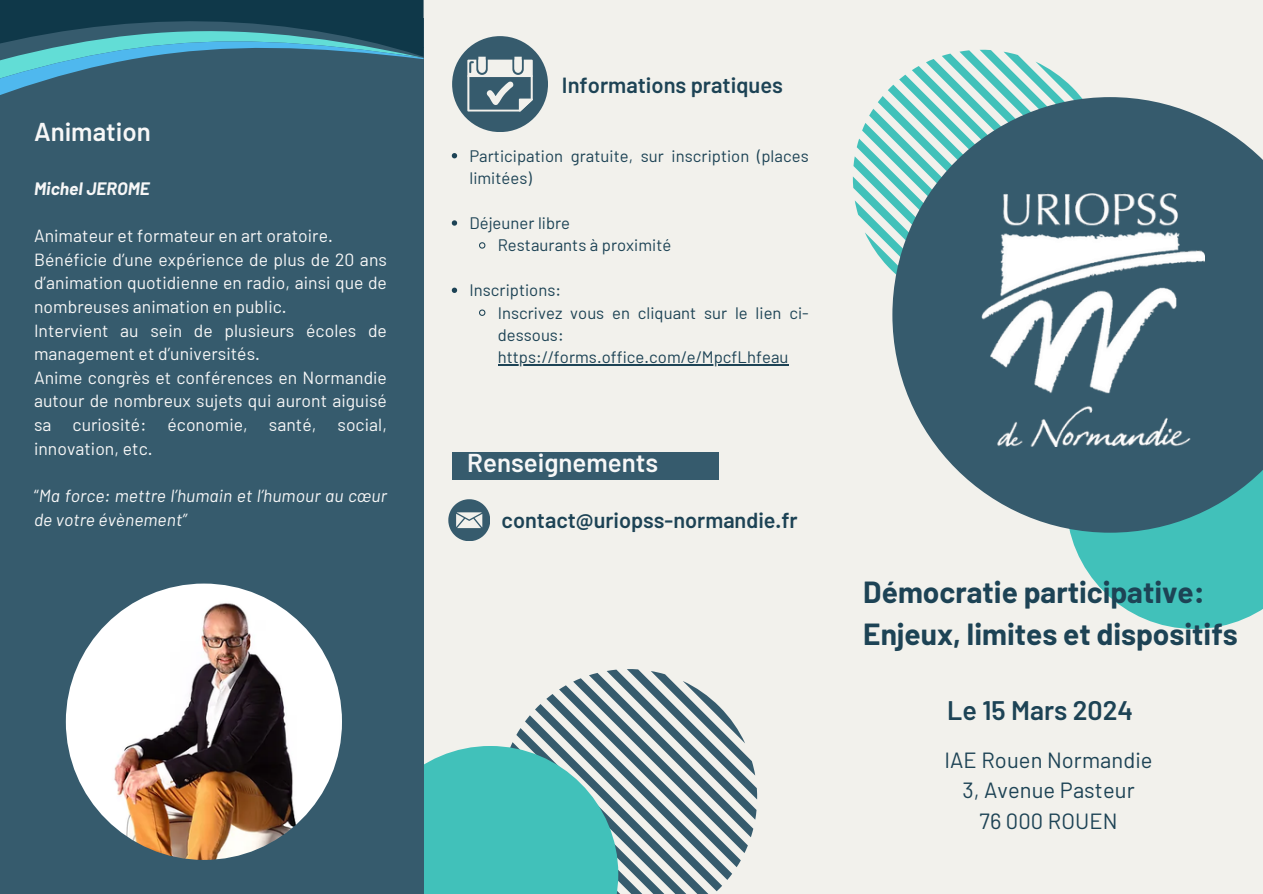
<style>
.page{position:relative;width:1263px;height:894px;background:#fff}
.page>*{position:absolute;margin:0;border:0;box-sizing:border-box;transform-origin:0 0}
.t1{font:700 29.85px/41.7px "Barlow";color:#1d4355}
.t2{font:600 26.85px "Barlow";color:#1d4355}
.t3{font:600 25.8px "Barlow";color:#f7f7f7}
.t4{font:21.9px/30.3px "Barlow";letter-spacing:.005em;color:#1d4355;text-align:center}
.t5{font:600 21.9px "Barlow";color:#1d4355}
.t6{font:600 21.6px "Barlow";color:#1d4355}
.t7{font:17.55px/23.7px "Barlow";letter-spacing:.005em;color:#f7f7f7;text-align:justify}
.t8{font:italic 17.55px/23.7px "Barlow";letter-spacing:.005em;color:#f7f7f7}
.t9{font:italic 700 17.55px "Barlow";letter-spacing:.005em;color:#f7f7f7}
.t10{font:16.65px/22.4px "Barlow";letter-spacing:.005em;color:#1d4355}
.s1{font-style:normal}
</style>
<div class="page">
<div style="left:0;top:0;width:1263px;height:893px;background:#f2f1ec"></div>
<svg style="left:511px;top:669px;width:246px;height:224px"></svg>
<div style="left:362px;top:745px;width:256px;height:148px;background:#41c1ba"></div>
<div style="left:0;top:18px;width:424px;height:875px;background:#365b6d"></div>
<svg style="left:1070px;top:532px;width:193px;height:96px;fill:#41c1ba"></svg>
<svg style="left:853px;top:50px;width:228px;height:221px"></svg>
<svg style="left:892px;top:97px;width:371px;height:435px;fill:#365b6d"></svg>
<svg style="left:0;top:0;width:424px;height:94px"></svg>
<svg style="left:448px;top:499px;width:42px;height:41px"></svg>
<div style="left:453px;top:452px;width:266px;height:27px;background:#365b6d"></div>
<img style="left:981px;top:193px;width:223px;height:253px">
<div style="left:452px;top:36px;width:96px;height:96px;background:#365b6d;border-radius:50%"></div>
<svg style="left:467px;top:57px;width:66px;height:54px"></svg>
<svg style="left:452px;top:153px;width:5px;height:5px"></svg>
<svg style="left:452px;top:220px;width:5px;height:5px"></svg>
<svg style="left:479px;top:242px;width:7px;height:7px"></svg>
<svg style="left:452px;top:287px;width:5px;height:6px"></svg>
<svg style="left:479px;top:309px;width:7px;height:7px"></svg>
<hr style="left:498px;top:364px;width:291px;height:1px;background:#1d4355">
<img style="left:66px;top:583px;width:276px;height:276px;border-radius:50%">
<p class="t3" style="left:34px;top:115px;width:118px">Animation</p>
<h2 class="t9" style="left:34px;top:177px;width:117px">Michel JEROME</h2>
<h5 class="t7" style="left:34px;top:223px;width:300px">Animateur et formateur en art oratoire.</h5>
<p class="t7" style="left:34px;top:246px;width:354px">Bénéficie d’une expérience de plus de 20 ans d’animation quotidienne en radio, ainsi que de nombreuses animation en public.</p>
<p class="t7" style="left:34px;top:317px;width:354px">Intervient au sein de plusieurs écoles de management et d’universités.</p>
<p class="t7" style="left:34px;top:365px;width:354px">Anime congrès et conférences en Normandie autour de nombreux sujets qui auront aiguisé sa curiosité: économie, santé, social, innovation, etc.</p>
<p class="t8" style="left:34px;top:483px;width:354px"><span class="s1">“</span>Ma force: mettre l’humain et l’humour au cœur de votre évènement”</p>
<h2 class="t5" style="left:562px;top:71px;width:223px">Informations pratiques</h2>
<p class="t10" style="left:469px;top:144px;width:341px">Participation gratuite, sur inscription (places limitées)</p>
<h3 class="t10" style="left:469px;top:211px;width:102px">Déjeuner libre</h3>
<p class="t10" style="left:498px;top:233px;width:175px">Restaurants à proximité</p>
<p class="t10" style="left:469px;top:278px;width:93px">Inscriptions:</p>
<p class="t10" style="left:498px;top:300px;width:313px">Inscrivez vous en cliquant sur le lien ci&shy;dessous:</p>
<p class="t10" style="left:498px;top:345px;width:292px">https://forms.office.com/e/MpcfLhfeau</p>
<p class="t3" style="left:467px;top:446px;width:193px">Renseignements</p>
<h3 class="t6" style="left:502px;top:506px;width:298px">contact@uriopss-normandie.fr</h3>
<p class="t1" style="left:863px;top:570px;width:376px">Démocratie participative:<br>Enjeux, limites et dispositifs</p>
<p class="t2" style="left:947px;top:692px;width:188px">Le 15 Mars 2024</p>
<p class="t4" style="left:944px;top:743px;width:210px">IAE Rouen Normandie<br>3, Avenue Pasteur<br>76 000 ROUEN</p>
</div>
